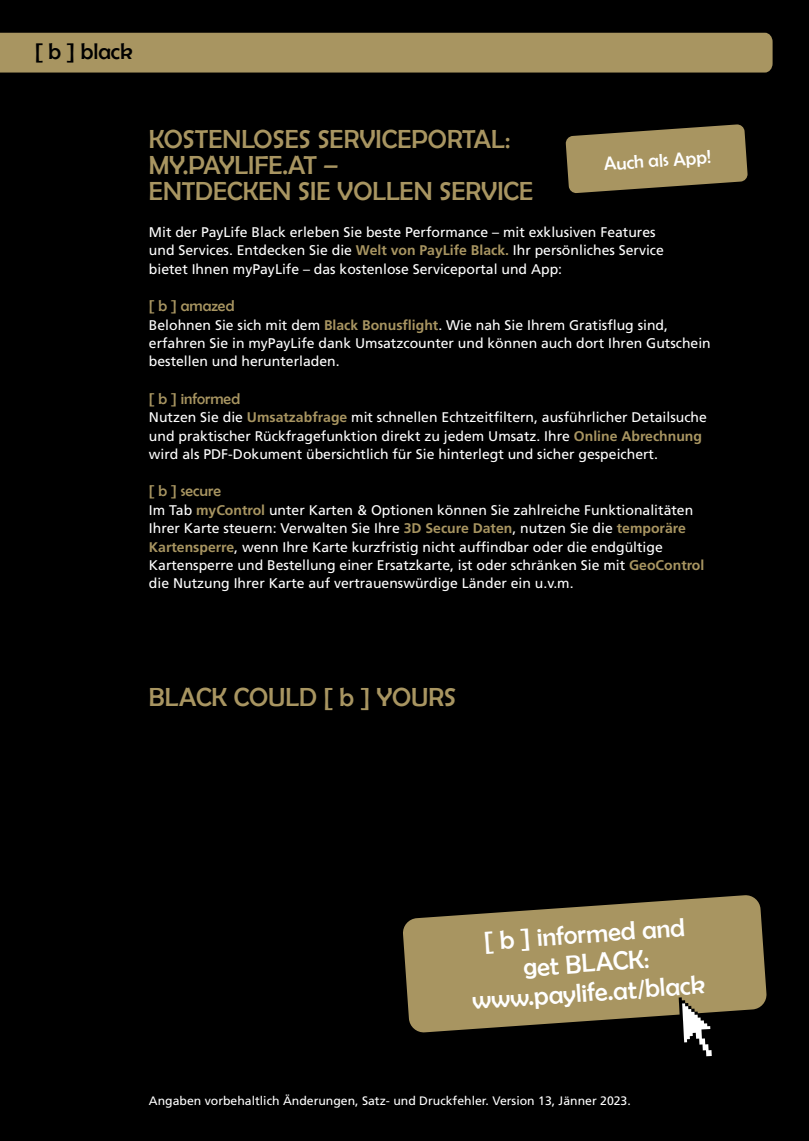
<style>
.page{position:relative;width:809px;height:1141px;background:#000}
.page>*{position:absolute;margin:0;border:0;box-sizing:border-box;transform-origin:0 0}
.t1{font:26.25px/26.2px "Berlin Sans";color:#a89561}
.t2{font:26.25px/29.2px "Berlin Sans";color:#fff;text-align:center}
.t3{font:22.75px "Berlin Sans";color:#000}
.t4{font:18.72px "Berlin Sans";color:#fff}
.t5{font:15.75px "Berlin Sans";color:#a89561}
.t6{font:14px/18.4px "Frutiger LT Std";color:#fff}
.t7{font:12.25px "Frutiger LT Std";color:#fff}
.s1{font-weight:700;color:#a89561}
</style>
<div class="page">
<div style="left:0;top:33px;width:772px;height:40px;background:#a89561"></div>
<svg style="left:403px;top:895px;width:364px;height:138px;fill:#a89561"></svg>
<svg style="left:678px;top:997px;width:38px;height:60px"></svg>
<svg style="left:565px;top:124px;width:182px;height:69px"></svg>
<h2 class="t3" style="left:35px;top:39px;width:99px">[ b ] black</h2>
<h1 class="t1" style="left:149px;top:125px;width:386px">KOSTENLOSES SERVICEPORTAL:<br>MY.PAYLIFE.AT –<br>ENTDECKEN SIE VOLLEN SERVICE</h1>
<p class="t6" style="left:149px;top:223px;width:516px">Mit der PayLife Black erleben Sie beste Performance – mit exklusiven Features und Services. Entdecken Sie die <span class="s1">Welt von PayLife Black.</span> Ihr persönliches Service bietet Ihnen myPayLife – das kostenlose Serviceportal und App:</p>
<p class="t5" style="left:149px;top:297px;width:87px">[ b ] amazed</p>
<p class="t6" style="left:149px;top:316px;width:563px">Belohnen Sie sich mit dem <span class="s1">Black Bonusflight</span>. Wie nah Sie Ihrem Gratisflug sind, erfahren Sie in myPayLife dank Umsatzcounter und können auch dort Ihren Gutschein bestellen und herunterladen.</p>
<p class="t5" style="left:149px;top:390px;width:93px">[ b ] informed</p>
<p class="t6" style="left:149px;top:408px;width:559px">Nutzen Sie die <span class="s1">Umsatzabfrage</span> mit schnellen Echtzeitfiltern, ausführlicher Detailsuche und praktischer Rückfragefunktion direkt zu jedem Umsatz. Ihre <span class="s1">Online Abrechnung </span>wird als PDF-Dokument übersichtlich für Sie hinterlegt und sicher gespeichert.</p>
<p class="t5" style="left:149px;top:482px;width:74px">[ b ] secure</p>
<p class="t6" style="left:149px;top:501px;width:557px">Im Tab <span class="s1">myControl</span> unter Karten &amp; Optionen können Sie zahlreiche Funktionalitäten Ihrer Karte steuern: Verwalten Sie Ihre <span class="s1">3D Secure Daten</span>, nutzen Sie die <span class="s1">temporäre Kartensperre</span>, wenn Ihre Karte kurzfristig nicht auffindbar oder die endgültige Kartensperre und Bestellung einer Ersatzkarte, ist oder schränken Sie mit <span class="s1">GeoControl </span>die Nutzung Ihrer Karte auf vertrauenswürdige Länder ein u.v.m.</p>
<h3 class="t4" style="left:603px;top:154px;width:109px;rotate:-4deg">Auch als App!</h3>
<h1 class="t1" style="left:149px;top:684px;width:309px">BLACK COULD [ b ] YOURS</h1>
<h1 class="t2" style="left:467px;top:927px;width:235px;rotate:-4deg">[ b ] informed and get BLACK: www.paylife.at/black</h1>
<p class="t7" style="left:149px;top:1094px;width:483px">Angaben vorbehaltlich Änderungen, Satz- und Druckfehler. Version 13, Jänner 2023.</p>
</div>
